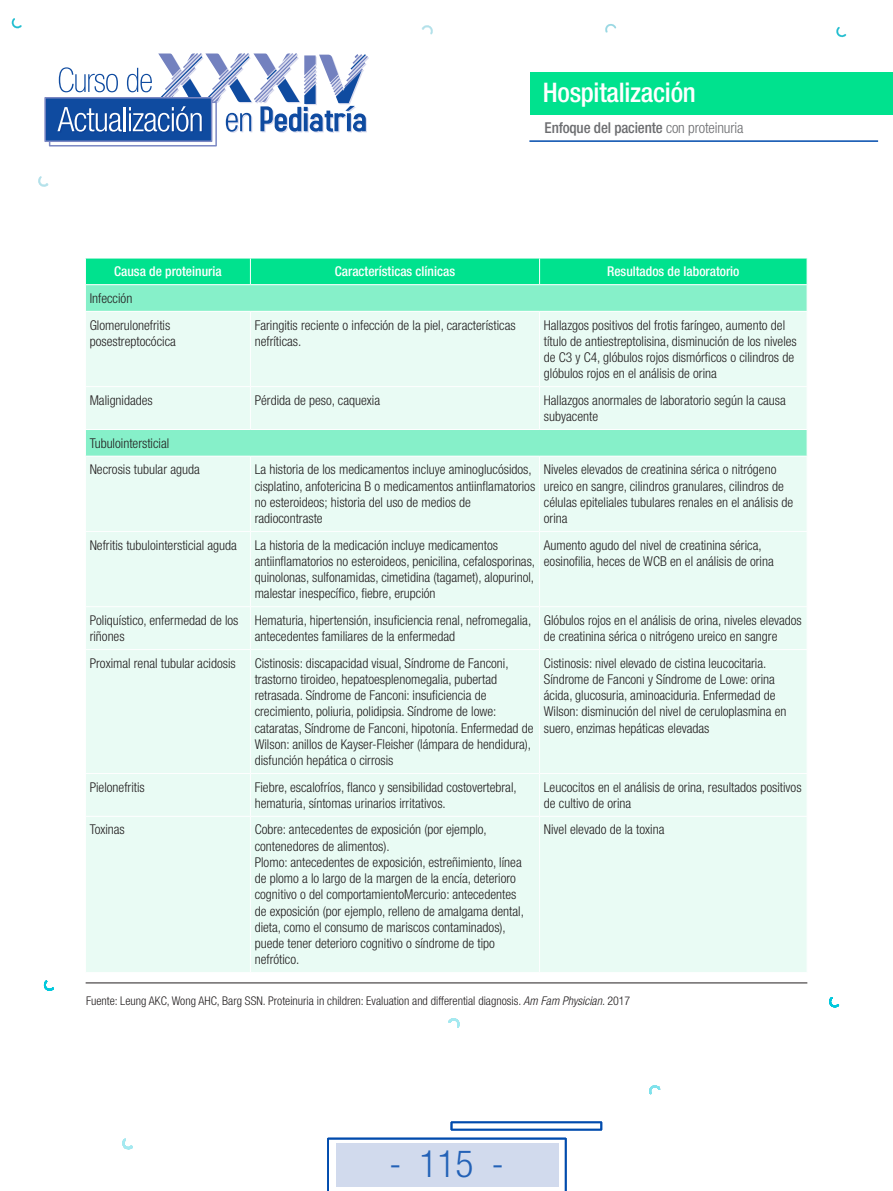
<style>
.page{position:relative;width:893px;height:1191px;background:#fff}
.page>*{position:absolute;margin:0;border:0;box-sizing:border-box;transform-origin:0 0}
.t1{font:300 condensed 37.5px "Helvetica Neue LT Std";color:#004bad}
.t2{font:500 condensed 27px "Helvetica Neue LT Std";letter-spacing:-.01em;color:#fff}
.t3{font:500 condensed 15px "Helvetica Neue LT Std";letter-spacing:-.01em;color:#6c6d70}
.t4{font:300 condensed 13.5px/16.2px "Helvetica Neue LT Std";color:#231f20}
.t5{font:500 condensed 13.5px "Helvetica Neue LT Std";color:#fff}
.t6{font:300 condensed 12px "Helvetica Neue LT Std";color:#231f20}
.s1{font-weight:300}
.s2{font-style:italic}
</style>
<div class="page">
<div style="left:49px;top:101px;width:168px;height:45px;border:2px solid #7c88c3"></div>
<div style="left:45px;top:98px;width:167px;height:43px;background:#0f4ba0"></div>
<div style="left:44px;top:97px;width:168px;height:45px;border:2px solid #7c88c3"></div>
<svg style="left:57px;top:53px;width:312px;height:80px"></svg>
<svg style="left:11px;top:18px;width:11px;height:11px"></svg>
<svg style="left:422px;top:25px;width:11px;height:10px"></svg>
<svg style="left:38px;top:176px;width:10px;height:11px"></svg>
<svg style="left:605px;top:24px;width:11px;height:9px"></svg>
<svg style="left:836px;top:27px;width:10px;height:11px"></svg>
<div style="left:530px;top:72px;width:363px;height:43px;background:#00e28e"></div>
<svg style="left:451px;top:1121px;width:151px;height:9px"></svg>
<svg style="left:327px;top:1137px;width:239px;height:54px"></svg>
<hr style="left:529px;top:140px;width:349px;height:2px;background:#004bad">
<svg style="left:43px;top:980px;width:11px;height:11px"></svg>
<svg style="left:448px;top:1018px;width:12px;height:10px"></svg>
<svg style="left:122px;top:1138px;width:11px;height:11px"></svg>
<svg style="left:649px;top:1085px;width:12px;height:9px"></svg>
<svg style="left:829px;top:997px;width:10px;height:10px"></svg>
<div style="left:336px;top:1143px;width:223px;height:43px;background:#d1daed"></div>
<hr style="left:86px;top:982px;width:721px;height:1px;background:#231f20">
<div style="left:86px;top:312px;width:721px;height:660px;background:#e9fbf4"></div>
<svg style="left:85px;top:258px;width:723px;height:53px;background:#4ae9ae"></svg>
<hr style="left:250px;top:312px;width:1px;height:74px;background:#fff">
<hr style="left:539px;top:312px;width:1px;height:74px;background:#fff">
<hr style="left:85px;top:386px;width:165px;height:1px;background:#fff">
<hr style="left:250px;top:386px;width:290px;height:1px;background:#fff">
<hr style="left:250px;top:387px;width:1px;height:42px;background:#fff">
<hr style="left:540px;top:386px;width:267px;height:1px;background:#fff">
<hr style="left:539px;top:387px;width:1px;height:42px;background:#fff">
<hr style="left:85px;top:429px;width:165px;height:1px;background:#fff">
<hr style="left:250px;top:429px;width:290px;height:1px;background:#fff">
<hr style="left:540px;top:429px;width:267px;height:1px;background:#fff">
<hr style="left:85px;top:456px;width:165px;height:1px;background:#fff">
<hr style="left:250px;top:456px;width:290px;height:1px;background:#fff">
<hr style="left:250px;top:456px;width:1px;height:75px;background:#fff">
<hr style="left:540px;top:456px;width:267px;height:1px;background:#fff">
<hr style="left:539px;top:456px;width:1px;height:75px;background:#fff">
<hr style="left:85px;top:531px;width:165px;height:1px;background:#fff">
<hr style="left:250px;top:531px;width:290px;height:1px;background:#fff">
<hr style="left:250px;top:532px;width:1px;height:74px;background:#fff">
<hr style="left:540px;top:531px;width:267px;height:1px;background:#fff">
<hr style="left:539px;top:532px;width:1px;height:74px;background:#fff">
<hr style="left:85px;top:606px;width:165px;height:1px;background:#fff">
<hr style="left:250px;top:606px;width:290px;height:1px;background:#fff">
<hr style="left:250px;top:607px;width:1px;height:42px;background:#fff">
<hr style="left:540px;top:606px;width:267px;height:1px;background:#fff">
<hr style="left:539px;top:607px;width:1px;height:42px;background:#fff">
<hr style="left:85px;top:649px;width:165px;height:1px;background:#fff">
<hr style="left:250px;top:649px;width:290px;height:1px;background:#fff">
<hr style="left:250px;top:650px;width:1px;height:123px;background:#fff">
<hr style="left:540px;top:649px;width:267px;height:1px;background:#fff">
<hr style="left:539px;top:650px;width:1px;height:123px;background:#fff">
<hr style="left:85px;top:773px;width:165px;height:1px;background:#fff">
<hr style="left:250px;top:773px;width:290px;height:1px;background:#fff">
<hr style="left:250px;top:774px;width:1px;height:42px;background:#fff">
<hr style="left:540px;top:773px;width:267px;height:1px;background:#fff">
<hr style="left:539px;top:774px;width:1px;height:42px;background:#fff">
<hr style="left:85px;top:816px;width:165px;height:1px;background:#fff">
<hr style="left:250px;top:816px;width:290px;height:1px;background:#fff">
<hr style="left:250px;top:816px;width:1px;height:156px;background:#fff">
<hr style="left:540px;top:816px;width:267px;height:1px;background:#fff">
<hr style="left:539px;top:816px;width:1px;height:156px;background:#fff">
<h2 class="t2" style="left:543px;top:76px;width:155px">Hospitalización</h2>
<p class="t3" style="left:545px;top:119px;width:200px">Enfoque del paciente <span class="s1">con proteinuria</span></p>
<p class="t5" style="left:114px;top:263px;width:109px">Causa de proteinuria</p>
<p class="t5" style="left:335px;top:263px;width:122px">Características clínicas</p>
<p class="t5" style="left:607px;top:263px;width:134px">Resultados de laboratorio</p>
<p class="t4" style="left:90px;top:285px;width:82px;line-height:26.7px">Infección<br>Glomerulonefritis</p>
<p class="t4" style="left:90px;top:333px;width:88px">posestreptocócica</p>
<p class="t4" style="left:255px;top:316px;width:262px">Faringitis reciente o infección de la piel, características nefríticas.</p>
<p class="t4" style="left:544px;top:316px;width:254px">Hallazgos positivos del frotis faríngeo, aumento del título de antiestreptolisina, disminución de los niveles de C3 y C4, glóbulos rojos dismórficos o cilindros de glóbulos rojos en el análisis de orina</p>
<p class="t4" style="left:90px;top:392px;width:65px">Malignidades</p>
<p class="t4" style="left:255px;top:392px;width:127px">Pérdida de peso, caquexia</p>
<p class="t4" style="left:544px;top:392px;width:244px">Hallazgos anormales de laboratorio según la causa subyacente</p>
<p class="t4" style="left:90px;top:429px;width:112px;line-height:26.7px">Tubulointersticial<br>Necrosis tubular aguda</p>
<p class="t4" style="left:255px;top:461px;width:282px">La historia de los medicamentos incluye aminoglucósidos, cisplatino, anfotericina B o medicamentos antiinflamatorios no esteroideos; historia del uso de medios de radiocontraste</p>
<p class="t4" style="left:544px;top:461px;width:251px">Niveles elevados de creatinina sérica o nitrógeno ureico en sangre, cilindros granulares, cilindros de células epiteliales tubulares renales en el análisis de orina</p>
<p class="t4" style="left:90px;top:536px;width:149px">Nefritis tubulointersticial aguda</p>
<p class="t4" style="left:255px;top:536px;width:282px">La historia de la medicación incluye medicamentos antiinflamatorios no esteroideos, penicilina, cefalosporinas, quinolonas, sulfonamidas, cimetidina (tagamet), alopurinol, malestar inespecífico, fiebre, erupción</p>
<p class="t4" style="left:544px;top:536px;width:232px">Aumento agudo del nivel de creatinina sérica, eosinofilia, heces de WCB en el análisis de orina</p>
<p class="t4" style="left:90px;top:612px;width:150px">Poliquístico, enfermedad de los riñones</p>
<p class="t4" style="left:255px;top:612px;width:278px">Hematuria, hipertensión, insuficiencia renal, nefromegalia, antecedentes familiares de la enfermedad</p>
<p class="t4" style="left:544px;top:612px;width:259px">Glóbulos rojos en el análisis de orina, niveles elevados de creatinina sérica o nitrógeno ureico en sangre</p>
<p class="t4" style="left:90px;top:654px;width:148px">Proximal renal tubular acidosis</p>
<p class="t4" style="left:255px;top:654px;width:280px">Cistinosis: discapacidad visual, Síndrome de Fanconi, trastorno tiroideo, hepatoesplenomegalia, pubertad retrasada. Síndrome de Fanconi: insuficiencia de crecimiento, poliuria, polidipsia. Síndrome de lowe: cataratas, Síndrome de Fanconi, hipotonía. Enfermedad de Wilson: anillos de Kayser-Fleisher (lámpara de hendidura), disfunción hepática o cirrosis</p>
<p class="t4" style="left:544px;top:655px;width:244px">Cistinosis: nivel elevado de cistina leucocitaria.<br>Síndrome de Fanconi y Síndrome de Lowe: orina ácida, glucosuria, aminoaciduria. Enfermedad de Wilson: disminución del nivel de ceruloplasmina en suero, enzimas hepáticas elevadas</p>
<p class="t4" style="left:90px;top:778px;width:57px">Pielonefritis</p>
<p class="t4" style="left:255px;top:778px;width:264px">Fiebre, escalofríos, flanco y sensibilidad costovertebral, hematuria, síntomas urinarios irritativos.</p>
<p class="t4" style="left:544px;top:778px;width:259px">Leucocitos en el análisis de orina, resultados positivos de cultivo de orina</p>
<p class="t4" style="left:90px;top:821px;width:37px">Toxinas</p>
<p class="t4" style="left:255px;top:821px;width:271px">Cobre: antecedentes de exposición (por ejemplo, contenedores de alimentos).<br>Plomo: antecedentes de exposición, estreñimiento, línea de plomo a lo largo de la margen de la encía, deterioro cognitivo o del comportamientoMercurio: antecedentes de exposición (por ejemplo, relleno de amalgama dental, dieta, como el consumo de mariscos contaminados), puede tener deterioro cognitivo o síndrome de tipo nefrótico.</p>
<p class="t4" style="left:544px;top:821px;width:122px">Nivel elevado de la toxina</p>
<p class="t6" style="left:86px;top:993px;width:546px">Fuente: Leung AKC, Wong AHC, Barg SSN. Proteinuria in children: Evaluation and differential diagnosis. <span class="s2">Am Fam Physician.</span> 2017</p>
<h1 class="t1" style="left:389px;top:1142px;width:116px">- 115 -</h1>
</div>
